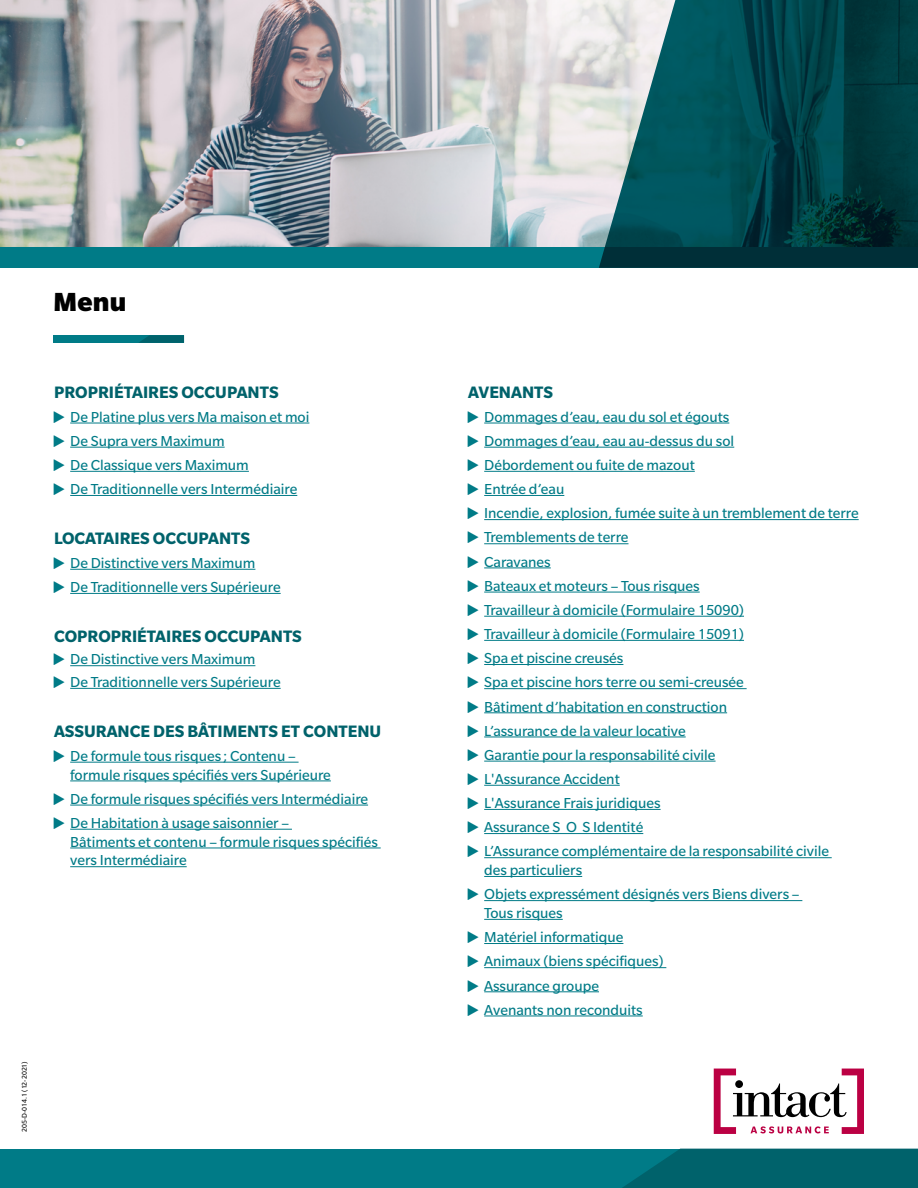
<style>
.page{position:relative;width:918px;height:1188px;background:#fff}
.page>*{position:absolute;margin:0;border:0;box-sizing:border-box;transform-origin:0 0}
.t1{font:900 28.5px "Slate Std";color:#000}
.t2{font:700 18px "Slate Std";color:#00626b}
.t3{font:15.75px/24.2px "Slate Std";color:#007b87}
.t4{font:7.5px "Slate Std";color:#000}
</style>
<div class="page">
<div style="left:0;top:1149px;width:918px;height:39px;background:#007b87"></div>
<svg style="left:622px;top:1149px;width:296px;height:39px;background:#00646d"></svg>
<img style="left:0;top:0;width:599px;height:248px">
<div style="left:0;top:248px;width:918px;height:20px;background:#007b87"></div>
<svg style="left:599px;top:0;width:319px;height:268px;background:#1b565c"></svg>
<svg style="left:714px;top:1069px;width:150px;height:65px"></svg>
<div style="left:54px;top:335px;width:130px;height:8px;background:#007b87"></div>
<svg style="left:139px;top:335px;width:45px;height:8px"></svg>
<hr style="left:70px;top:423px;width:239px;height:1px;background:#007b87">
<hr style="left:70px;top:447px;width:155px;height:1px;background:#007b87">
<hr style="left:70px;top:471px;width:179px;height:1px;background:#007b87">
<hr style="left:70px;top:495px;width:227px;height:1px;background:#007b87">
<hr style="left:70px;top:569px;width:185px;height:1px;background:#007b87">
<hr style="left:70px;top:593px;width:211px;height:1px;background:#007b87">
<hr style="left:70px;top:665px;width:185px;height:1px;background:#007b87">
<hr style="left:70px;top:688px;width:211px;height:1px;background:#007b87">
<hr style="left:70px;top:762px;width:229px;height:1px;background:#007b87">
<hr style="left:70px;top:781px;width:261px;height:1px;background:#007b87">
<hr style="left:70px;top:805px;width:298px;height:1px;background:#007b87">
<hr style="left:70px;top:829px;width:222px;height:1px;background:#007b87">
<hr style="left:70px;top:848px;width:311px;height:1px;background:#007b87">
<hr style="left:70px;top:866px;width:117px;height:1px;background:#007b87">
<hr style="left:484px;top:423px;width:245px;height:1px;background:#007b87">
<hr style="left:484px;top:447px;width:250px;height:1px;background:#007b87">
<hr style="left:484px;top:471px;width:211px;height:1px;background:#007b87">
<hr style="left:484px;top:495px;width:80px;height:1px;background:#007b87">
<hr style="left:484px;top:519px;width:375px;height:1px;background:#007b87">
<hr style="left:484px;top:543px;width:145px;height:1px;background:#007b87">
<hr style="left:484px;top:568px;width:67px;height:1px;background:#007b87">
<hr style="left:484px;top:592px;width:216px;height:1px;background:#007b87">
<hr style="left:484px;top:616px;width:260px;height:1px;background:#007b87">
<hr style="left:484px;top:640px;width:260px;height:1px;background:#007b87">
<hr style="left:484px;top:664px;width:139px;height:1px;background:#007b87">
<hr style="left:484px;top:688px;width:263px;height:1px;background:#007b87">
<hr style="left:484px;top:712px;width:243px;height:1px;background:#007b87">
<hr style="left:484px;top:737px;width:202px;height:1px;background:#007b87">
<hr style="left:484px;top:761px;width:232px;height:1px;background:#007b87">
<hr style="left:484px;top:785px;width:136px;height:1px;background:#007b87">
<hr style="left:484px;top:809px;width:177px;height:1px;background:#007b87">
<hr style="left:484px;top:833px;width:159px;height:1px;background:#007b87">
<hr style="left:484px;top:857px;width:348px;height:1px;background:#007b87">
<hr style="left:484px;top:876px;width:98px;height:1px;background:#007b87">
<hr style="left:484px;top:900px;width:318px;height:1px;background:#007b87">
<hr style="left:484px;top:919px;width:79px;height:1px;background:#007b87">
<hr style="left:484px;top:943px;width:139px;height:1px;background:#007b87">
<hr style="left:484px;top:967px;width:182px;height:1px;background:#007b87">
<hr style="left:484px;top:991px;width:115px;height:1px;background:#007b87">
<hr style="left:484px;top:1016px;width:159px;height:1px;background:#007b87">
<h1 class="t1" style="left:54px;top:287px;width:74px">Menu</h1>
<p class="t2" style="left:54px;top:382px;width:226px">PROPRIÉTAIRES OCCUPANTS</p>
<p class="t3" style="left:70px;top:405px;width:241px">De Platine plus vers Ma maison et moi<br>De Supra vers Maximum<br>De Classique vers Maximum<br>De Traditionnelle vers Intermédiaire</p>
<p class="t2" style="left:54px;top:528px;width:198px">LOCATAIRES OCCUPANTS</p>
<p class="t3" style="left:70px;top:551px;width:212px">De Distinctive vers Maximum<br>De Traditionnelle vers Supérieure</p>
<p class="t2" style="left:54px;top:626px;width:249px">COPROPRIÉTAIRES OCCUPANTS</p>
<p class="t3" style="left:70px;top:648px;width:212px;line-height:22.6px">De Distinctive vers Maximum<br>De Traditionnelle vers Supérieure</p>
<p class="t2" style="left:54px;top:721px;width:329px">ASSURANCE DES BÂTIMENTS ET CONTENU</p>
<p class="t3" style="left:70px;top:746px;width:262px;line-height:18.8px">De formule tous risques ; Contenu – formule risques spécifiés vers Supérieure</p>
<p class="t3" style="left:70px;top:787px;width:299px">De formule risques spécifiés vers Intermédiaire<br>De Habitation à usage saisonnier –</p>
<p class="t3" style="left:70px;top:832px;width:309px;line-height:18.8px">Bâtiments et contenu – formule risques spécifiés vers Intermédiaire</p>
<p class="t4" style="left:20px;top:1132px;width:72px;rotate:-90deg">205-D-014.1 (12-2021)</p>
<p class="t2" style="left:468px;top:382px;width:87px">AVENANTS</p>
<p class="t3" style="left:484px;top:405px;width:376px">Dommages d’eau, eau du sol et égouts<br>Dommages d’eau, eau au-dessus du sol<br>Débordement ou fuite de mazout<br>Entrée d’eau<br>Incendie, explosion, fumée suite à un tremblement de terre Tremblements de terre<br>Caravanes<br>Bateaux et moteurs – Tous risques<br>Travailleur à domicile (Formulaire 15090)<br>Travailleur à domicile (Formulaire 15091)<br>Spa et piscine creusés<br>Spa et piscine hors terre ou semi-creusée<br>Bâtiment d’habitation en construction<br>L’assurance de la valeur locative<br>Garantie pour la responsabilité civile<br>L'Assurance Accident<br>L'Assurance Frais juridiques<br>Assurance S O S Identité<br>L’Assurance complémentaire de la responsabilité civile</p>
<p class="t3" style="left:484px;top:858px;width:317px">des particuliers<br>Objets expressément désignés vers Biens divers –</p>
<p class="t3" style="left:484px;top:901px;width:181px">Tous risques<br>Matériel informatique<br>Animaux (biens spécifiques)<br>Assurance groupe<br>Avenants non reconduits</p>
</div>
